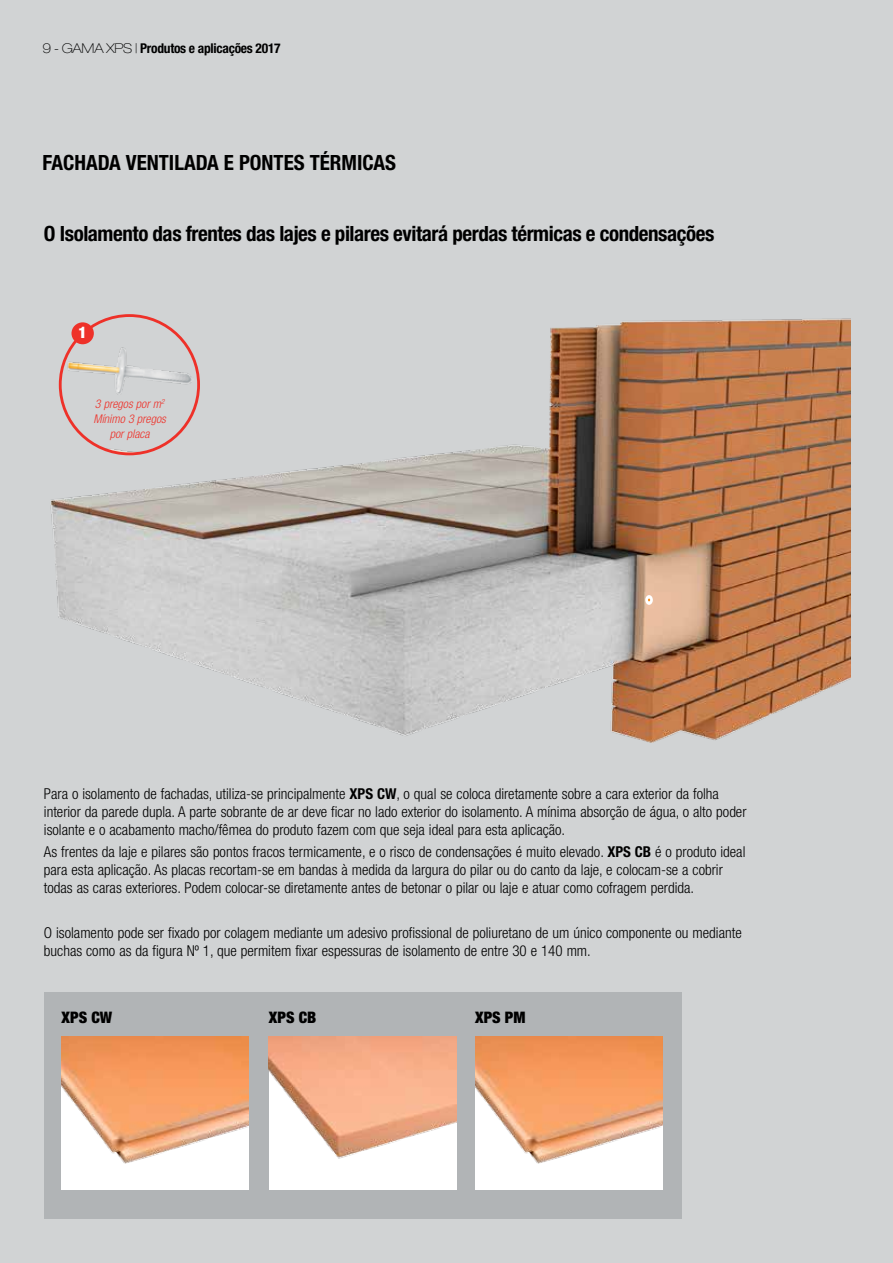
<style>
.page{position:relative;width:893px;height:1263px;background:#d1d3d4}
.page>*{position:absolute;margin:0;border:0;box-sizing:border-box;transform-origin:0 0}
.t1{font:700 condensed 21px "Helvetica Neue";letter-spacing:-.02em;color:#000}
.t2{font:700 condensed 21px "Helvetica Neue";color:#000}
.t3{font:900 condensed 15.9px "Helvetica Neue";color:#000}
.t4{font:900 condensed 15.9px "Helvetica Neue";color:#fff}
.t5{font:300 condensed 15px/18px "Helvetica Neue";color:#000}
.t6{font:700 condensed 13.5px "Helvetica Neue";letter-spacing:-.02em;color:#000}
.t7{font:italic 300 condensed 12px/15px "Helvetica Neue";color:#ee3129;text-align:center}
.s1{font-weight:100;font-stretch:expanded}
.s2{font-weight:700}
</style>
<div class="page">
<div style="left:44px;top:993px;width:637px;height:226px;background:#b1b4b6"></div>
<div style="left:62px;top:1036px;width:187px;height:153px;background:#fff"></div>
<img style="left:62px;top:1036px;width:187px;height:128px">
<div style="left:475px;top:1036px;width:187px;height:153px;background:#fff"></div>
<img style="left:475px;top:1036px;width:187px;height:128px">
<img style="left:269px;top:1036px;width:187px;height:153px">
<img style="left:51px;top:314px;width:799px;height:429px">
<img style="left:60px;top:316px;width:139px;height:138px;border-radius:69px">
<div style="left:59px;top:314px;width:141px;height:141px;border:3px solid #ee3129;border-radius:50%"></div>
<img style="left:65px;top:344px;width:129px;height:58px">
<div style="left:71px;top:322px;width:23px;height:22px;background:#ee3129;border-radius:50%"></div>
<svg style="left:645px;top:595px;width:8px;height:10px"></svg>
<p class="t6" style="left:43px;top:40px;width:240px"><span class="s1">9 - GAMA XPS |</span> Produtos e aplicações 2017</p>
<h1 class="t2" style="left:43px;top:150px;width:355px">FACHADA VENTILADA E PONTES TÉRMICAS</h1>
<h1 class="t1" style="left:44px;top:221px;width:672px">O Isolamento das frentes das lajes e pilares evitará perdas térmicas e condensações</h1>
<p class="t4" style="left:79px;top:323px;width:10px">1</p>
<p class="t7" style="left:94px;top:396px;width:74px">3 pregos por m<sup>2<br></sup>Mínimo 3 pregos por placa</p>
<p class="t5" style="left:44px;top:785px;width:704px">Para o isolamento de fachadas, utiliza-se principalmente <span class="s2">XPS CW</span>, o qual se coloca diretamente sobre a cara exterior da folha interior da parede dupla. A parte sobrante de ar deve ficar no lado exterior do isolamento. A mínima absorção de água, o alto poder isolante e o acabamento macho/fêmea do produto fazem com que seja ideal para esta aplicação.</p>
<p class="t5" style="left:44px;top:843px;width:703px">As frentes da laje e pilares são pontos fracos termicamente, e o risco de condensações é muito elevado. <span class="s2">XPS CB</span> é o produto ideal para esta aplicação. As placas recortam-se em bandas à medida da largura do pilar ou do canto da laje, e colocam-se a cobrir todas as caras exteriores. Podem colocar-se diretamente antes de betonar o pilar ou laje e atuar como cofragem perdida.</p>
<p class="t5" style="left:44px;top:923px;width:699px">O isolamento pode ser fixado por colagem mediante um adesivo profissional de poliuretano de um único componente ou mediante buchas como as da figura Nº 1, que permitem fixar espessuras de isolamento de entre 30 e 140 mm.</p>
<p class="t3" style="left:62px;top:1007px;width:52px">XPS CW</p>
<p class="t3" style="left:269px;top:1007px;width:49px">XPS CB</p>
<p class="t3" style="left:475px;top:1007px;width:52px">XPS PM</p>
</div>
